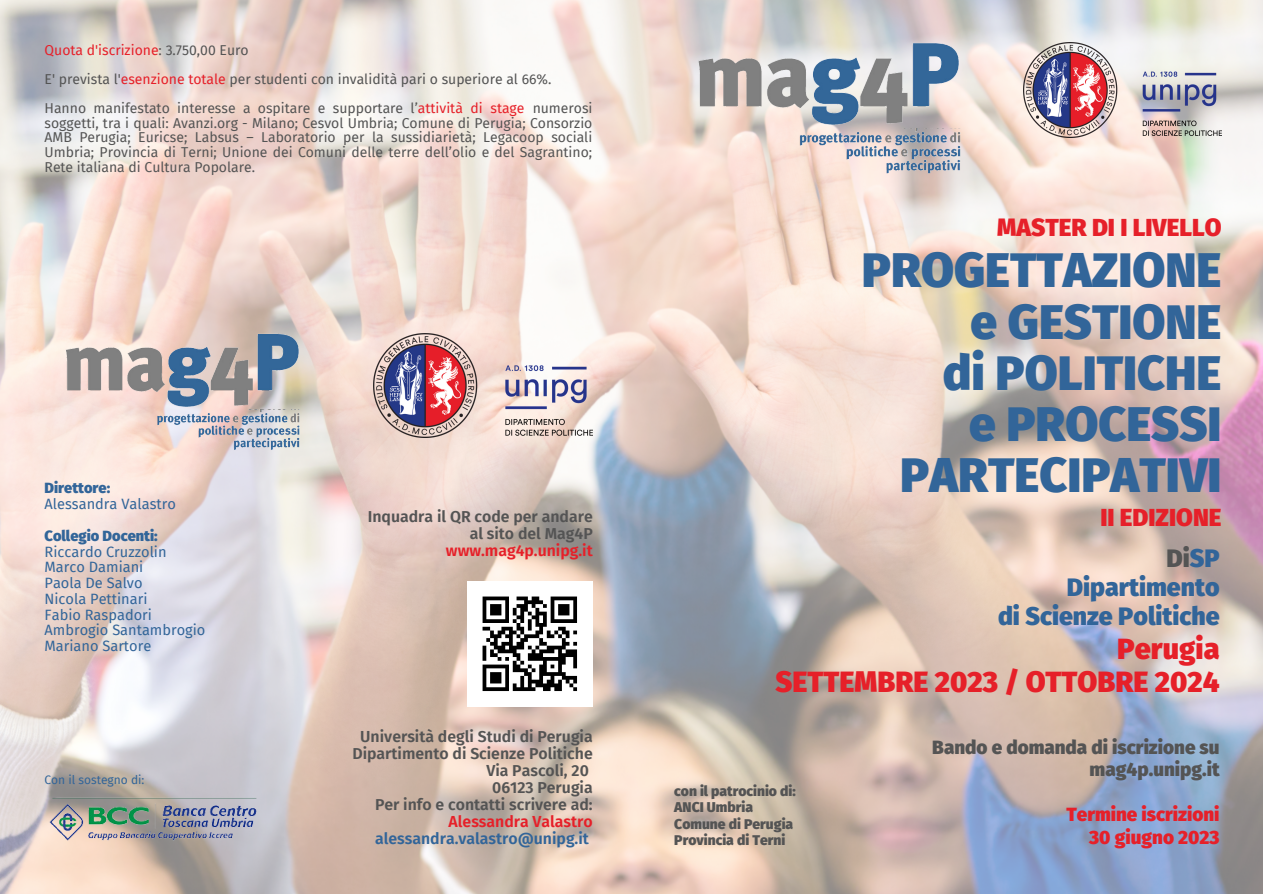
<style>
.page{position:relative;width:1263px;height:894px;background:#fff}
.page>*{position:absolute;margin:0;border:0;box-sizing:border-box;transform-origin:0 0}
.t1{font:900 47.85px/51.2px "Fira Sans";color:#326599;text-align:right}
.t2{font:900 28.8px/33.8px "Fira Sans";color:#e62029;text-align:right}
.t3{font:900 24.9px/29px "Fira Sans";color:#326599;text-align:right}
.t4{font:900 24.3px "Fira Sans";color:#e62029}
.t5{font:900 18.9px/22.5px "Fira Sans";color:#545454;text-align:right}
.t6{font:900 18.9px/22.5px "Fira Sans";color:#e62029;text-align:right}
.t7{font:600 15.9px/17px "Fira Sans";color:#545454;text-align:right}
.t8{font:600 15.9px "Fira Sans";color:#e62029}
.t9{font:600 15.9px "Fira Sans";color:#326599}
.t10{font:14.55px/15.8px "Fira Sans";color:#326599}
.t11{font:900 14.55px "Fira Sans";color:#326599}
.t12{font:13.95px/14.5px "Fira Sans";color:#545454}
.t13{font:900 13.95px/16.5px "Fira Sans";color:#545454}
.t14{font:12px "Fira Sans";color:#326599}
.s1{color:#e62029}
.s2{color:#545454}
</style>
<div class="page">
<img style="left:0;top:0;width:1263px;height:893px">
<img style="left:1023px;top:43px;width:198px;height:94px">
<img style="left:45px;top:760px;width:216px;height:123px">
<img style="left:373px;top:333px;width:220px;height:104px">
<img style="left:674px;top:43px;width:287px;height:85px">
<img style="left:789px;top:128px;width:171px;height:52px">
<img style="left:45px;top:333px;width:256px;height:77px">
<img style="left:147px;top:410px;width:153px;height:46px">
<img style="left:468px;top:581px;width:125px;height:125px">
<p class="t12" style="left:45px;top:35px;width:549px;line-height:29.2px"><span class="s1">Quota d'iscrizione</span>: 3.750,00 Euro<br>E' prevista l'<span class="s1">esenzione totale</span> per studenti con invalidità pari o superiore al 66%.<br>Hanno manifestato interesse a ospitare e supportare l’<span class="s1">attività di stage</span> numerosi</p>
<p class="t12" style="left:45px;top:116px;width:549px;text-align:justify">soggetti, tra i quali: Avanzi.org - Milano; Cesvol Umbria; Comune di Perugia; Consorzio AMB Perugia; Euricse; Labsus – Laboratorio per la sussidiarietà; Legacoop sociali Umbria; Provincia di Terni; Unione dei Comuni delle terre dell’olio e del Sagrantino; Rete italiana di Cultura Popolare.</p>
<p class="t11" style="left:45px;top:479px;width:67px">Direttore:</p>
<p class="t10" style="left:45px;top:496px;width:133px">Alessandra Valastro</p>
<p class="t11" style="left:45px;top:527px;width:115px">Collegio Docenti:</p>
<p class="t10" style="left:45px;top:543px;width:162px">Riccardo Cruzzolin<br>Marco Damiani<br>Paola De Salvo<br>Nicola Pettinari<br>Fabio Raspadori<br>Ambrogio Santambrogio<br>Mariano Sartore</p>
<p class="t14" style="left:45px;top:772px;width:101px">Con il sostegno di:</p>
<p class="t7" style="left:368px;top:508px;width:227px">Inquadra il QR code per andare al sito del Mag4P</p>
<p class="t8" style="left:446px;top:540px;width:148px">www.mag4p.unipg.it</p>
<p class="t7" style="left:352px;top:728px;width:242px">Università degli Studi di Perugia<br>Dipartimento di Scienze Politiche<br>Via Pascoli, 20<br>06123 Perugia<br>Per info e contatti scrivere ad:</p>
<p class="t8" style="left:449px;top:812px;width:146px">Alessandra Valastro</p>
<p class="t9" style="left:375px;top:829px;width:215px">alessandra.valastro@unipg.it</p>
<h3 class="t4" style="left:997px;top:213px;width:226px">MASTER DI I LIVELLO</h3>
<h1 class="t1" style="left:862px;top:246px;width:361px">PROGETTAZIONE e GESTIONE<br>di POLITICHE<br>e PROCESSI<br>PARTECIPATIVI</h1>
<h3 class="t4" style="left:1100px;top:502px;width:123px">II EDIZIONE</h3>
<h3 class="t3" style="left:998px;top:544px;width:223px"><span class="s2">Di</span>SP<br>Dipartimento<br>di Scienze Politiche</h3>
<h2 class="t2" style="left:776px;top:632px;width:445px">Perugia<br>SETTEMBRE 2023 / OTTOBRE 2024</h2>
<p class="t13" style="left:674px;top:782px;width:123px">con il patrocinio di:<br>ANCI Umbria<br>Comune di Perugia<br>Provincia di Terni</p>
<h3 class="t5" style="left:932px;top:736px;width:289px">Bando e domanda di iscrizione su mag4p.unipg.it</h3>
<h3 class="t6" style="left:1066px;top:803px;width:155px">Termine iscrizioni<br>30 giugno 2023</h3>
</div>
